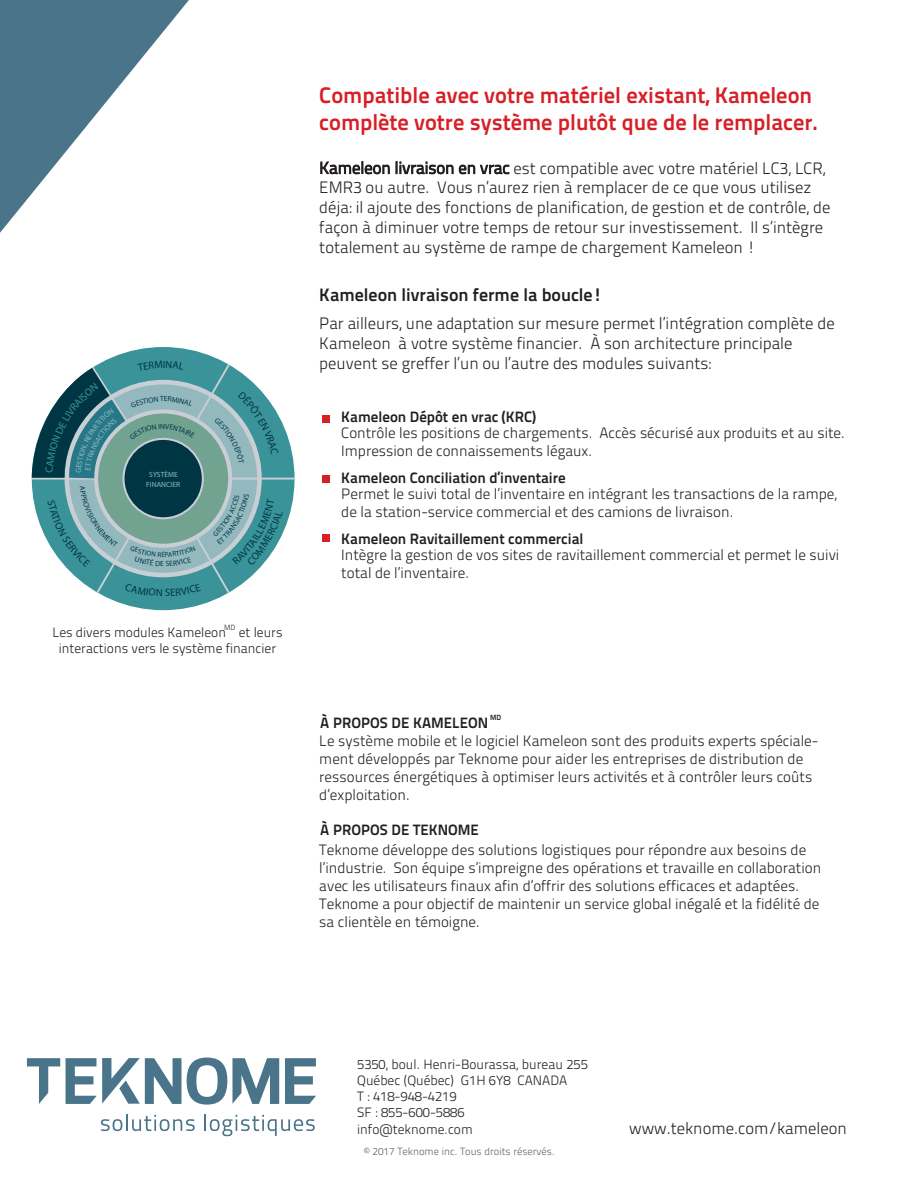
<style>
.page{position:relative;width:918px;height:1188px;background:#fff}
.page>*{position:absolute;margin:0;border:0;box-sizing:border-box;transform-origin:0 0}
.t1{font:22.5px/27px "Titillium Text 25 L 800 wt";color:#d71f26}
.t2{font:18px "Titillium Text 25 L 800 wt";color:#231f20}
.t3{font:16.5px/19.8px "Titillium Text 25 L 250 wt";color:#231f20}
.t4{font:15px/18px "Titillium Text 25 L 250 wt";color:#231f20}
.t5{font:15px "Titillium Text 25 L 800 wt";color:#231f20}
.t6{font:13.5px/16.2px "Titillium Text 25 L 250 wt";color:#231f20}
.t7{font:10.5px "Titillium Text 25 L 250 wt";color:#636060}
.t8{font:7.5px "Myriad Pro";color:#93b9bf}
.t9{font:7.5px "Titillium Text 25 L 250 wt";color:#231f20}
.t10{font:7.5px "Titillium Text 25 L 800 wt";color:#231f20}
</style>
<div class="page">
<svg style="left:27px;top:1058px;width:33px;height:46px"></svg>
<svg style="left:187px;top:1058px;width:92px;height:47px"></svg>
<svg style="left:285px;top:1058px;width:31px;height:46px"></svg>
<svg style="left:66px;top:1058px;width:115px;height:46px"></svg>
<svg style="left:101px;top:1114px;width:94px;height:17px"></svg>
<svg style="left:204px;top:1114px;width:111px;height:22px"></svg>
<svg style="left:0;top:0;width:189px;height:233px"></svg>
<div style="left:322px;top:534px;width:7px;height:8px;background:#d71f26"></div>
<div style="left:322px;top:475px;width:7px;height:7px;background:#d71f26"></div>
<div style="left:322px;top:415px;width:7px;height:8px;background:#d71f26"></div>
<svg style="left:320px;top:161px;width:70px;height:14px"></svg>
<svg style="left:396px;top:161px;width:114px;height:14px"></svg>
<svg style="left:104px;top:347px;width:191px;height:263px"></svg>
<hr style="left:163px;top:478px;width:132px;height:2px;background:#c9ced5">
<svg style="left:31px;top:361px;width:252px;height:235px;background:#73a3a7"></svg>
<p class="t8" style="left:149px;top:470px;width:30px">SYSTÈME</p>
<p class="t8" style="left:146px;top:480px;width:35px">FINANCIER</p>
<p class="t9" style="left:224px;top:621px;width:13px">MD</p>
<p class="t6" style="left:52px;top:624px;width:232px;text-align:center">Les divers modules Kameleon et leurs interactions vers le système financier</p>
<h1 class="t1" style="left:319px;top:81px;width:500px">Compatible avec votre matériel existant, Kameleon complète votre système plutôt que de le remplacer.</h1>
<p class="t3" style="left:319px;top:157px;width:513px">Kameleon livraison en vrac est compatible avec votre matériel LC3, LCR, EMR3 ou autre. Vous n’aurez rien à remplacer de ce que vous utilisez déja: il ajoute des fonctions de planification, de gestion et de contrôle, de façon à diminuer votre temps de retour sur investissement. Il s’intègre totalement au système de rampe de chargement Kameleon !</p>
<p class="t2" style="left:319px;top:281px;width:284px">Kameleon livraison ferme la boucle!</p>
<p class="t3" style="left:319px;top:313px;width:517px">Par ailleurs, une adaptation sur mesure permet l’intégration complète de<br>Kameleon à votre système financier. À son architecture principale peuvent se greffer l’un ou l’autre des modules suivants:</p>
<p class="t5" style="left:341px;top:405px;width:196px">Kameleon Dépôt en vrac (KRC)</p>
<p class="t4" style="left:341px;top:423px;width:505px">Contrôle les positions de chargements. Accès sécurisé aux produits et au site.<br>Impression de connaissements légaux.</p>
<p class="t5" style="left:341px;top:466px;width:226px">Kameleon Conciliation d’inventaire</p>
<p class="t4" style="left:341px;top:484px;width:497px">Permet le suivi total de l’inventaire en intégrant les transactions de la rampe, de la station-service commercial et des camions de livraison.</p>
<p class="t5" style="left:341px;top:527px;width:244px">Kameleon Ravitaillement commercial</p>
<p class="t4" style="left:341px;top:545px;width:500px">Intègre la gestion de vos sites de ravitaillement commercial et permet le suivi total de l’inventaire.</p>
<p class="t5" style="left:320px;top:711px;width:169px">À PROPOS DE KAMELEON</p>
<p class="t10" style="left:490px;top:711px;width:13px">MD</p>
<p class="t4" style="left:319px;top:731px;width:501px">Le système mobile et le logiciel Kameleon sont des produits experts spéciale&shy;ment développés par Teknome pour aider les entreprises de distribution de ressources énergétiques à optimiser leurs activités et à contrôler leurs coûts d’exploitation.</p>
<p class="t5" style="left:320px;top:818px;width:160px">À PROPOS DE TEKNOME</p>
<p class="t4" style="left:319px;top:840px;width:504px">Teknome développe des solutions logistiques pour répondre aux besoins de l’industrie. Son équipe s’impreigne des opérations et travaille en collaboration avec les utilisateurs finaux afin d’offrir des solutions efficaces et adaptées.<br>Teknome a pour objectif de maintenir un service global inégalé et la fidélité de sa clientèle en témoigne.</p>
<p class="t6" style="left:357px;top:1055px;width:232px">5350, boul. Henri-Bourassa, bureau 255<br>Québec (Québec) G1H 6Y8 CANADA<br>T : 418-948-4219<br>SF : 855-600-5886<br>info@teknome.com</p>
<p class="t7" style="left:364px;top:1144px;width:192px">© 2017 Teknome inc. Tous droits réservés.</p>
<p class="t3" style="left:629px;top:1117px;width:219px">www.teknome.com/kameleon</p>
</div>
